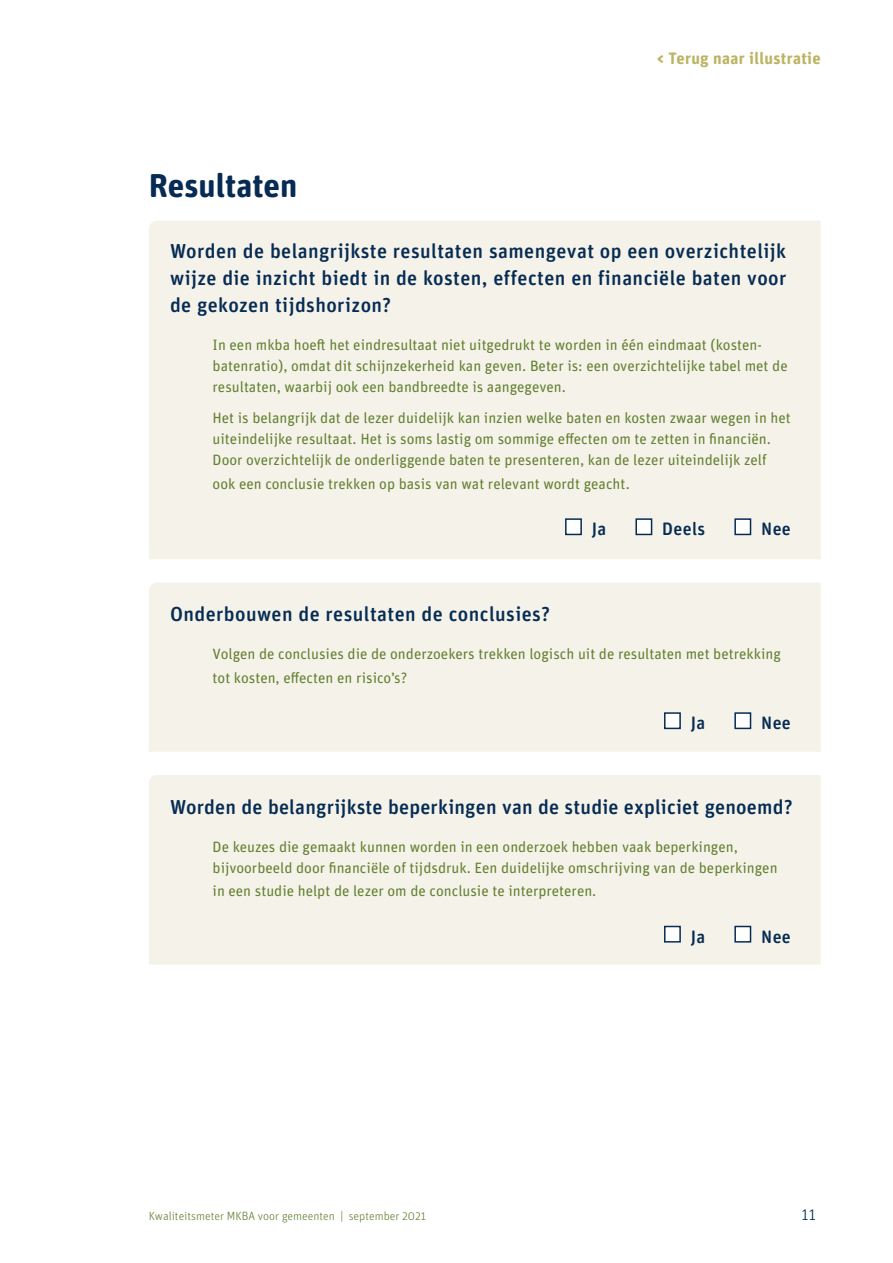
<style>
.page{position:relative;width:893px;height:1263px;background:#fff}
.page>*{position:absolute;margin:0;border:0;box-sizing:border-box;transform-origin:0 0}
.Heading_1_zonder_num{font:700 33px "Unit Rounded Pro";color:#072c54}
.Tussenkop_online{font:500 20.25px/27px "Unit Rounded Pro";letter-spacing:.02em;color:#072c54;text-align:justify}
.Tussenkop_online-2{font:500 18px "Unit Rounded Pro";letter-spacing:.02em;color:#072c54}
.Tussenkop_online-3{font:700 16.5px "Unit Rounded Pro";letter-spacing:.02em;color:#bcb462}
.t1{font:300 16.5px "Unit Rounded Pro";color:#072c54}
.Tekstframe{font:15px/21px "Unit Rounded Pro";color:#648033}
.t2{font:300 12px "Unit Rounded Pro";color:#648033}
</style>
<div class="page">
<div style="left:149px;top:221px;width:672px;height:338px;background:#f5f3e9"></div>
<div style="left:565px;top:518px;width:17px;height:17px;background:#fff;border:2px solid #072c54"></div>
<div style="left:635px;top:518px;width:17px;height:17px;background:#fff;border:2px solid #072c54"></div>
<div style="left:734px;top:518px;width:17px;height:17px;background:#fff;border:2px solid #072c54"></div>
<div style="left:149px;top:583px;width:672px;height:169px;background:#f5f3e9"></div>
<div style="left:664px;top:712px;width:17px;height:17px;background:#fff;border:2px solid #072c54"></div>
<div style="left:734px;top:712px;width:17px;height:17px;background:#fff;border:2px solid #072c54"></div>
<div style="left:149px;top:775px;width:672px;height:190px;background:#f5f3e9"></div>
<div style="left:664px;top:926px;width:17px;height:16px;background:#fff;border:2px solid #072c54"></div>
<div style="left:734px;top:926px;width:17px;height:16px;background:#fff;border:2px solid #072c54"></div>
<h1 class="Heading_1_zonder_num" style="left:149px;top:162px;width:150px">Resultaten</h1>
<p class="Tussenkop_online-3" style="left:657px;top:47px;width:165px">&lt; Terug naar illustratie</p>
<p class="Tussenkop_online" style="left:170px;top:236px;width:618px">Worden de belangrijkste resultaten samengevat op een overzichtelijk wijze die inzicht biedt in de kosten, effecten en financiële baten voor de gekozen tijdshorizon?</p>
<p class="Tekstframe" style="left:213px;top:334px;width:577px">In een mkba hoeft het eindresultaat niet uitgedrukt te worden in één eindmaat (kosten&shy;batenratio), omdat dit schijnzekerheid kan geven. Beter is: een overzichtelijke tabel met de resultaten, waarbij ook een bandbreedte is aangegeven.</p>
<p class="Tekstframe" style="left:213px;top:407px;width:580px">Het is belangrijk dat de lezer duidelijk kan inzien welke baten en kosten zwaar wegen in het uiteindelijke resultaat. Het is soms lastig om sommige effecten om te zetten in financiën.<br>Door overzichtelijk de onderliggende baten te presenteren, kan de lezer uiteindelijk zelf</p>
<p class="Tekstframe" style="left:213px;top:472px;width:419px">ook een conclusie trekken op basis van wat relevant wordt geacht.</p>
<p class="Tussenkop_online-2" style="left:592px;top:516px;width:16px">Ja</p>
<p class="Tussenkop_online-2" style="left:662px;top:516px;width:45px">Deels</p>
<p class="Tussenkop_online-2" style="left:761px;top:516px;width:31px">Nee</p>
<p class="Tussenkop_online" style="left:170px;top:600px;width:382px">Onderbouwen de resultaten de conclusies?</p>
<p class="Tekstframe" style="left:213px;top:642px;width:570px;line-height:23.2px">Volgen de conclusies die de onderzoekers trekken logisch uit de resultaten met betrekking tot kosten, effecten en risico’s?</p>
<p class="Tussenkop_online-2" style="left:691px;top:710px;width:16px">Ja</p>
<p class="Tussenkop_online-2" style="left:761px;top:710px;width:31px">Nee</p>
<p class="Tussenkop_online" style="left:170px;top:792px;width:624px">Worden de belangrijkste beperkingen van de studie expliciet genoemd?</p>
<p class="Tekstframe" style="left:213px;top:835px;width:566px">De keuzes die gemaakt kunnen worden in een onderzoek hebben vaak beperkingen, bijvoorbeeld door financiële of tijdsdruk. Een duidelijke omschrijving van de beperkingen</p>
<p class="Tekstframe" style="left:213px;top:880px;width:385px">in een studie helpt de lezer om de conclusie te interpreteren.</p>
<p class="Tussenkop_online-2" style="left:691px;top:924px;width:16px">Ja</p>
<p class="Tussenkop_online-2" style="left:761px;top:924px;width:31px">Nee</p>
<p class="t2" style="left:149px;top:1209px;width:279px">Kwaliteitsmeter MKBA voor gemeenten | september 2021</p>
<p class="t1" style="left:801px;top:1204px;width:16px">11</p>
</div>
